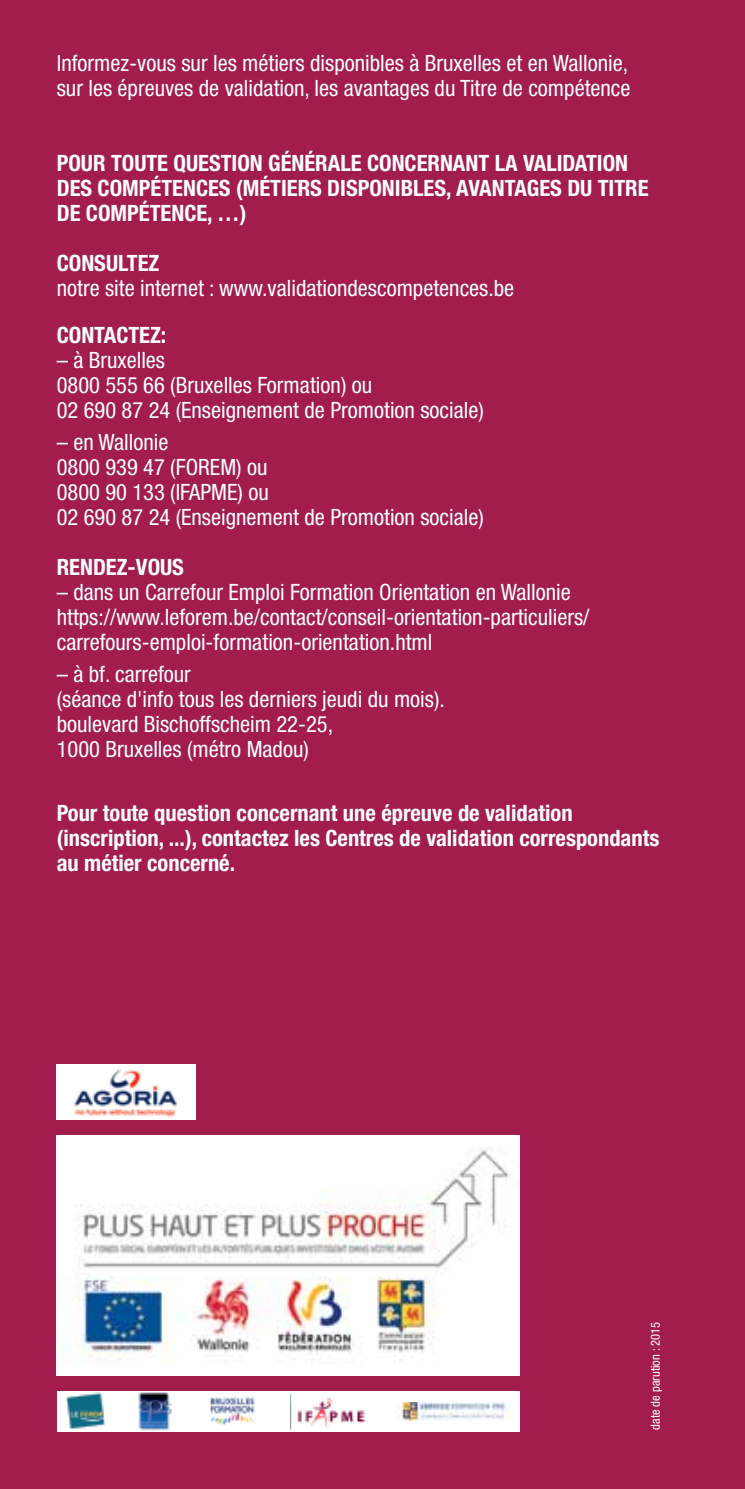
<style>
.page{position:relative;width:745px;height:1489px;background:#fff}
.page>*{position:absolute;margin:0;border:0;box-sizing:border-box;transform-origin:0 0}
.t1{font:condensed 22.5px/25px "Helvetica Neue LT Std";color:#fff}
.t2{font:700 condensed 22.5px/25px "Helvetica Neue LT Std";color:#fff}
.t3{font:condensed 12.5px "Helvetica Neue LT Std";color:#fff}
</style>
<div class="page">
<div style="left:0;top:0;width:744px;height:1488px;background:#a21d4e"></div>
<div style="left:57px;top:1390px;width:52px;height:41px;background:#fff"></div>
<img style="left:65px;top:1390px;width:41px;height:39px">
<div style="left:318px;top:1390px;width:201px;height:41px;background:#fff"></div>
<img style="left:396px;top:1402px;width:114px;height:17px">
<div style="left:183px;top:1390px;width:107px;height:41px;background:#fff"></div>
<img style="left:210px;top:1397px;width:45px;height:28px">
<div style="left:106px;top:1390px;width:32px;height:41px;background:#fff"></div>
<div style="left:156px;top:1390px;width:33px;height:41px;background:#fff"></div>
<img style="left:290px;top:1390px;width:82px;height:41px">
<img style="left:138px;top:1390px;width:38px;height:41px">
<div style="left:57px;top:1064px;width:139px;height:55px;background:#fff"></div>
<img style="left:74px;top:1069px;width:103px;height:49px">
<img style="left:57px;top:1135px;width:462px;height:240px">
<p class="t1" style="left:57px;top:51px;width:575px">Informez-vous sur les métiers disponibles à Bruxelles et en Wallonie, sur les épreuves de validation, les avantages du Titre de compétence</p>
<p class="t2" style="left:57px;top:150px;width:593px">POUR TOUTE QUESTION GÉNÉRALE CONCERNANT LA VALIDATION<br>DES COMPÉTENCES (MÉTIERS DISPONIBLES, AVANTAGES DU TITRE<br>DE COMPÉTENCE, …)</p>
<p class="t2" style="left:57px;top:250px;width:104px">CONSULTEZ</p>
<p class="t1" style="left:57px;top:276px;width:458px">notre site internet : www.validationdescompetences.be</p>
<p class="t2" style="left:57px;top:322px;width:111px">CONTACTEZ:</p>
<p class="t1" style="left:57px;top:347px;width:428px">– à Bruxelles<br>0800 555 66 (Bruxelles Formation) ou<br>02 690 87 24 (Enseignement de Promotion sociale)</p>
<p class="t1" style="left:57px;top:429px;width:428px">– en Wallonie<br>0800 939 47 (FOREM) ou<br>0800 90 133 (IFAPME) ou<br>02 690 87 24 (Enseignement de Promotion sociale)</p>
<p class="t2" style="left:57px;top:554px;width:129px">RENDEZ-VOUS</p>
<p class="t1" style="left:57px;top:579px;width:534px">– dans un Carrefour Emploi Formation Orientation en Wallonie https://www.leforem.be/contact/conseil-orientation-particuliers/ carrefours-emploi-formation-orientation.html</p>
<p class="t1" style="left:57px;top:661px;width:389px">– à bf. carrefour<br>(séance d'info tous les derniers jeudi du mois). boulevard Bischoffscheim 22-25,<br>1000 Bruxelles (métro Madou)</p>
<p class="t2" style="left:57px;top:800px;width:603px">POUR TOUTE QUESTION CONCERNANT UNE ÉPREUVE DE VALIDATION (INSCRIPTION, ...), CONTACTEZ LES CENTRES DE VALIDATION CORRESPONDANTS<br>AU MÉTIER CONCERNÉ.</p>
<p class="t3" style="left:647px;top:1429px;width:110px;rotate:-90deg">date de parution : 2015</p>
</div>
